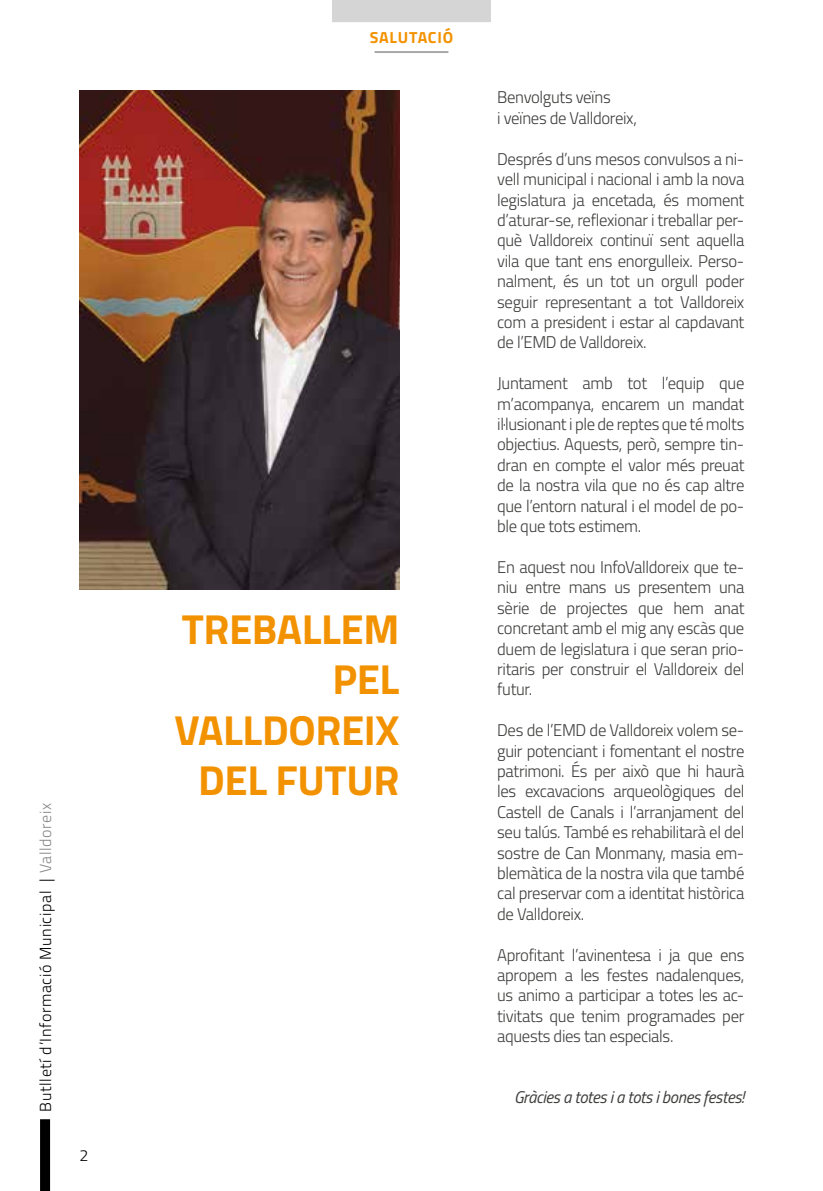
<style>
.page{position:relative;width:823px;height:1191px;background:#fff}
.page>*{position:absolute;margin:0;border:0;box-sizing:border-box;transform-origin:0 0}
.t1{font:700 42px/50.4px "Titillium";letter-spacing:-.01em;color:#f39200;text-align:right}
.t2{font:300 17px/20.4px "Titillium";letter-spacing:-.02em;color:#3c3c3b;text-align:justify}
.t3{font:italic 17px "Titillium";letter-spacing:-.02em;color:#3c3c3b}
.t4{font:300 16px "Titillium";letter-spacing:.04em;color:#000}
.t5{font:700 16px "Titillium";letter-spacing:.045em;color:#f39200}
.s1{color:#878787}
</style>
<div class="page">
<div style="left:40px;top:1119px;width:10px;height:72px;background:#000"></div>
<div style="left:332px;top:0;width:158px;height:22px;background:#d5d5d5"></div>
<hr style="left:374px;top:51px;width:74px;height:2px;background:#a8a8a7">
<img style="left:79px;top:91px;width:320px;height:499px">
<p class="t4" style="left:34px;top:1111px;width:310px;rotate:-90deg">Butlletí d’Informació Municipal | <span class="s1">Valldoreix</span></p>
<p class="t4" style="left:79px;top:1143px;width:10px">2</p>
<p class="t5" style="left:369px;top:25px;width:85px">SALUTACIÓ</p>
<h1 class="t1" style="left:174px;top:602px;width:226px">TREBALLEM<br>PEL<br>VALLDOREIX<br>DEL FUTUR</h1>
<p class="t2" style="left:497px;top:86px;width:141px">Benvolguts veïns<br>i veïnes de Valldoreix,</p>
<p class="t2" style="left:497px;top:148px;width:248px">Després d’uns mesos convulsos a ni&shy;vell municipal i nacional i amb la nova legislatura ja encetada, és moment d’aturar-se, reflexionar i treballar per&shy;què Valldoreix continuï sent aquella vila que tant ens enorgulleix. Perso&shy;nalment, és un tot un orgull poder seguir representant a tot Valldoreix com a president i estar al capdavant de l’EMD de Valldoreix.</p>
<p class="t2" style="left:497px;top:372px;width:248px">Juntament amb tot l’equip que m’acompanya, encarem un mandat il·lusionant i ple de reptes que té molts objectius. Aquests, però, sempre tin&shy;dran en compte el valor més preuat de la nostra vila que no és cap altre que l’entorn natural i el model de po&shy;ble que tots estimem.</p>
<p class="t2" style="left:497px;top:556px;width:248px">En aquest nou InfoValldoreix que te&shy;niu entre mans us presentem una sèrie de projectes que hem anat concretant amb el mig any escàs que duem de legislatura i que seran prio&shy;ritaris per construir el Valldoreix del futur.</p>
<p class="t2" style="left:497px;top:719px;width:248px">Des de l’EMD de Valldoreix volem se&shy;guir potenciant i fomentant el nostre patrimoni. És per això que hi haurà les excavacions arqueològiques del Castell de Canals i l’arranjament del seu talús. També es rehabilitarà el del sostre de Can Monmany, masia em&shy;blemàtica de la nostra vila que també cal preservar com a identitat històrica de Valldoreix.</p>
<p class="t2" style="left:497px;top:943px;width:248px">Aprofitant l’avinentesa i ja que ens apropem a les festes nadalenques, us animo a participar a totes les ac&shy;tivitats que tenim programades per aquests dies tan especials.</p>
<p class="t3" style="left:513px;top:1085px;width:232px">Gràcies a totes i a tots i bones festes!</p>
</div>
